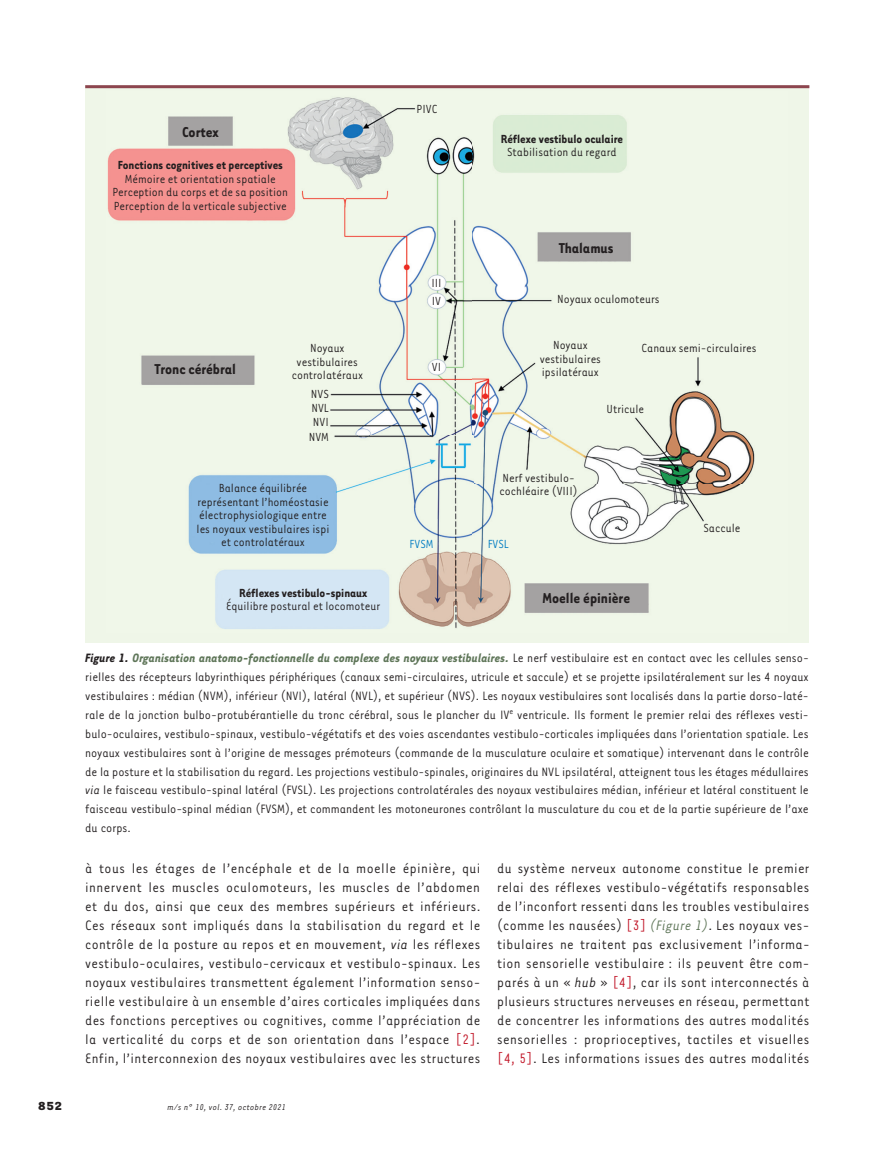
<style>
.page{position:relative;width:894px;height:1149px;background:#fff}
.page>*{position:absolute;margin:0;border:0;box-sizing:border-box;transform-origin:0 0}
.t1{font:700 16.5px "Tarzana Narrow";color:#231f20}
.t2{font:15.75px/18.9px "Tarzana Narrow";letter-spacing:.02em;color:#231f20;text-align:justify}
.t3{font:13.95px/18.9px "Tarzana Narrow";color:#231f20;text-align:justify}
.t4{font:13.5px/13.5px "Tarzana Narrow";color:#231f20;text-align:center}
.t5{font:700 13.5px "Tarzana Narrow";color:#231f20}
.t6{font:13.5px "Tarzana Narrow";color:#007cc2}
.t7{font:700 13.5px "Tarzana Wide";color:#231f20}
.t8{font:italic 9.75px "Tarzana Narrow";letter-spacing:.025em;color:#231f20}
.s1{font-weight:700;font-style:italic}
.s2{font-weight:700;font-style:italic;color:#5f7659}
.s3{font-style:italic}
.s4{color:#c11527}
.s5{font-style:italic;color:#5f7659}
</style>
<div class="page">
<div style="left:85px;top:85px;width:723px;height:557px;background:#eff6e8"></div>
<img style="left:107px;top:97px;width:648px;height:532px">
<hr style="left:85px;top:85px;width:724px;height:3px;background:#8d454f">
<p class="t1" style="left:182px;top:121px;width:38px">Cortex</p>
<p class="t5" style="left:118px;top:156px;width:167px">Fonctions cognitives et perceptives</p>
<p class="t4" style="left:113px;top:171px;width:177px">Mémoire et orientation spatiale<br>Perception du corps et de sa position<br>Perception de la verticale subjective</p>
<p class="t1" style="left:155px;top:358px;width:82px">Tronc cérébral</p>
<p class="t4" style="left:291px;top:341px;width:73px">Noyaux vestibulaires controlatéraux</p>
<p class="t4" style="left:308px;top:386px;width:22px;line-height:14.2px">NVS<br>NVL<br>NVI<br>NVM</p>
<p class="t4" style="left:196px;top:480px;width:134px">Balance équilibrée représentant l’homéostasie électrophysiologique entre les noyaux vestibulaires ispi et controlatéraux</p>
<p class="t5" style="left:239px;top:584px;width:130px">Réflexes vestibulo-spinaux</p>
<p class="t4" style="left:226px;top:598px;width:155px">Équilibre postural et locomoteur</p>
<p class="t4" style="left:416px;top:101px;width:22px">PIVC</p>
<p class="t4" style="left:431px;top:273px;width:12px;line-height:18.1px;text-align:left">III<br>IV</p>
<p class="t4" style="left:431px;top:360px;width:11px">VI</p>
<p class="t5" style="left:500px;top:130px;width:124px">Réflexe vestibulo oculaire</p>
<p class="t4" style="left:507px;top:145px;width:111px">Stabilisation du regard</p>
<p class="t1" style="left:559px;top:237px;width:56px">Thalamus</p>
<p class="t4" style="left:557px;top:292px;width:104px">Noyaux oculomoteurs</p>
<p class="t4" style="left:641px;top:341px;width:116px">Canaux semi-circulaires</p>
<p class="t4" style="left:539px;top:338px;width:63px">Noyaux vestibulaires ipsilatéraux</p>
<p class="t4" style="left:499px;top:470px;width:80px;text-align:left">Nerf vestibulo&shy;cochléaire (VIII)</p>
<p class="t4" style="left:606px;top:401px;width:39px">Utricule</p>
<p class="t4" style="left:703px;top:520px;width:38px">Saccule</p>
<p class="t6" style="left:409px;top:535px;width:25px">FVSM</p>
<p class="t6" style="left:487px;top:535px;width:23px">FVSL</p>
<p class="t1" style="left:542px;top:587px;width:89px">Moelle épinière</p>
<p class="t3" style="left:85px;top:647px;width:724px"><span class="s1">Figure 1.</span> <span class="s2">Organisation anatomo-fonctionnelle du complexe des noyaux vestibulaires.</span> Le nerf vestibulaire est en contact avec les cellules senso&shy;rielles des récepteurs labyrinthiques périphériques (canaux semi-circulaires, utricule et saccule) et se projette ipsilatéralement sur les 4 noyaux vestibulaires : médian (NVM), inférieur (NVI), latéral (NVL), et supérieur (NVS). Les noyaux vestibulaires sont localisés dans la partie dorso-laté&shy;rale de la jonction bulbo-protubérantielle du tronc cérébral, sous le plancher du IV<sup>e</sup> ventricule. Ils forment le premier relai des réflexes vesti&shy;bulo-oculaires, vestibulo-spinaux, vestibulo-végétatifs et des voies ascendantes vestibulo-corticales impliquées dans l’orientation spatiale. Les noyaux vestibulaires sont à l’origine de messages prémoteurs (commande de la musculature oculaire et somatique) intervenant dans le contrôle de la posture et la stabilisation du regard. Les projections vestibulo-spinales, originaires du NVL ipsilatéral, atteignent tous les étages médullaires <span class="s3">via</span> le faisceau vestibulo-spinal latéral (FVSL). Les projections controlatérales des noyaux vestibulaires médian, inférieur et latéral constituent le faisceau vestibulo-spinal médian (FVSM), et commandent les motoneurones contrôlant la musculature du cou et de la partie supérieure de l’axe du corps.</p>
<p class="t2" style="left:85px;top:858px;width:396px">à tous les étages de l’encéphale et de la moelle épinière, qui innervent les muscles oculomoteurs, les muscles de l’abdomen et du dos, ainsi que ceux des membres supérieurs et inférieurs.<br>Ces réseaux sont impliqués dans la stabilisation du regard et le contrôle de la posture au repos et en mouvement, <span class="s3">via</span> les réflexes vestibulo-oculaires, vestibulo-cervicaux et vestibulo-spinaux. Les noyaux vestibulaires transmettent également l’information senso&shy;rielle vestibulaire à un ensemble d’aires corticales impliquées dans des fonctions perceptives ou cognitives, comme l’appréciation de la verticalité du corps et de son orientation dans l’espace <span class="s4">[2]</span>.<br>Enfin, l’interconnexion des noyaux vestibulaires avec les structures</p>
<p class="t7" style="left:38px;top:1097px;width:26px">852</p>
<p class="t8" style="left:167px;top:1100px;width:120px">m/s n° 10, vol. 37, octobre 2021</p>
<p class="t2" style="left:497px;top:858px;width:314px">du système nerveux autonome constitue le premier relai des réflexes vestibulo-végétatifs responsables de l’inconfort ressenti dans les troubles vestibulaires (comme les nausées) <span class="s4">[3]</span> <span class="s5">(Figure 1)</span>. Les noyaux ves&shy;tibulaires ne traitent pas exclusivement l’informa&shy;tion sensorielle vestibulaire : ils peuvent être com&shy;parés à un « <span class="s3">hub</span> » <span class="s4">[4]</span>, car ils sont interconnectés à plusieurs structures nerveuses en réseau, permettant de concentrer les informations des autres modalités sensorielles : proprioceptives, tactiles et visuelles <span class="s4">[4, 5]</span>. Les informations issues des autres modalités</p>
</div>
